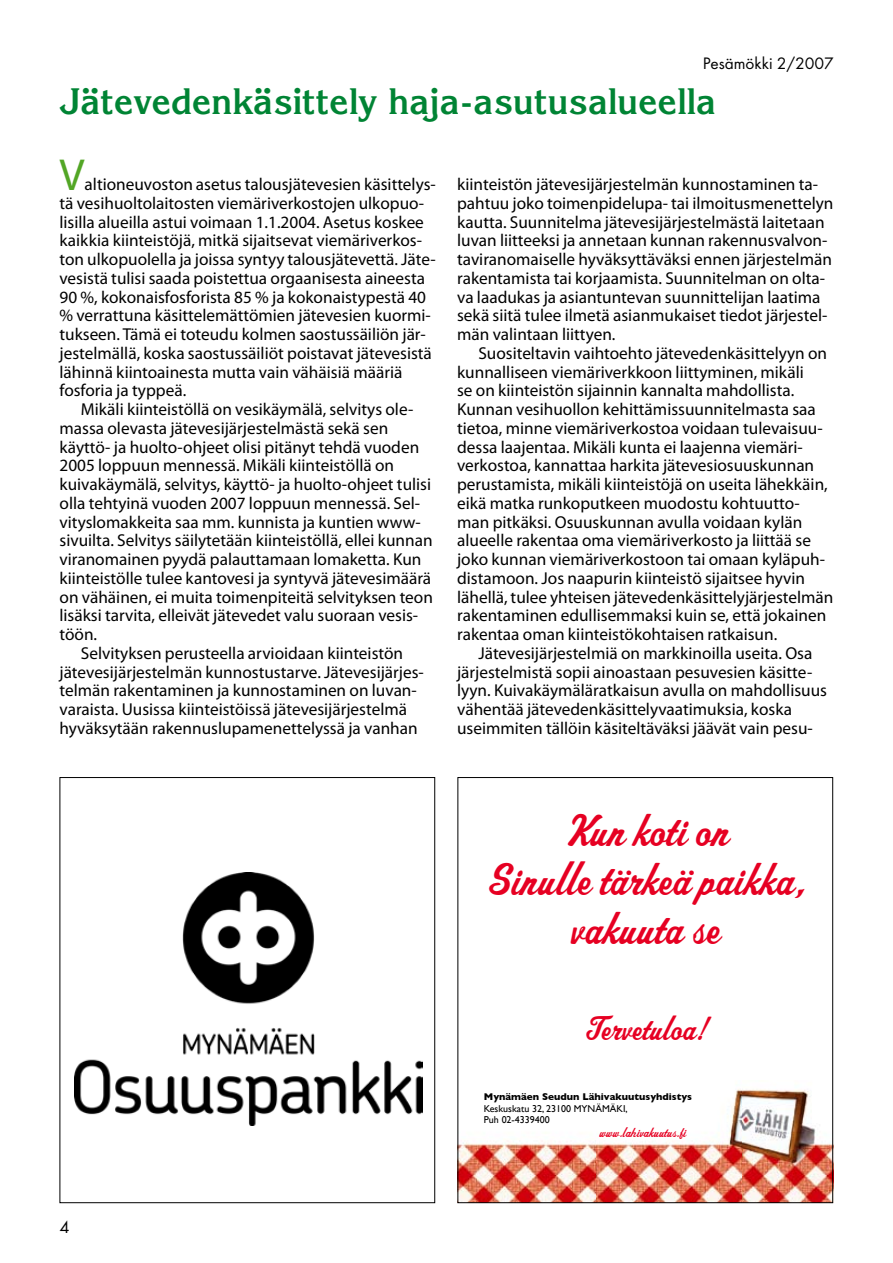
<style>
.page{position:relative;width:893px;height:1263px;background:#fff}
.page>*{position:absolute;margin:0;border:0;box-sizing:border-box;transform-origin:0 0}
.t1{font:49.05px/49.1px "OP Sport";color:#e60022;text-align:center}
.t2{font:45px "Myriad Pro";color:#52a625}
.t3{font:700 36px "Korinna";color:#008434}
.t4{font:35.7px "OP Sport";color:#e60022}
.t5{font:17.25px/18.8px "Myriad Pro";color:#000}
.t6{font:17.25px "Futura T";color:#000}
.t7{font:14.25px "OP Sport";color:#e60022}
.t8{font:10.05px/11.4px "Gill Sans";color:#000}
.t9{font:700 10.05px "Gill Sans";color:#000}
</style>
<div class="page">
<img style="left:459px;top:1089px;width:372px;height:112px">
<img style="left:74px;top:873px;width:348px;height:252px">
<p class="t6" style="left:703px;top:53px;width:132px">Pesämökki 2/2007</p>
<h3 class="t3" style="left:60px;top:79px;width:658px">Jätevedenkäsittely haja-asutusalueella</h3>
<h2 class="t2" style="left:60px;top:147px;width:27px">V</h2>
<p class="t5" style="left:60px;top:175px;width:378px;text-indent:25px">altioneuvoston asetus talousjätevesien käsittelys&shy;tä vesihuoltolaitosten viemäriverkostojen ulkopuo&shy;lisilla alueilla astui voimaan 1.1.2004. Asetus koskee kaikkia kiinteistöjä, mitkä sijaitsevat viemäriverkos&shy;ton ulkopuolella ja joissa syntyy talousjätevettä. Jäte&shy;vesistä tulisi saada poistettua orgaanisesta aineesta 90 %, kokonaisfosforista 85 % ja kokonaistypestä 40 % verrattuna käsittelemättömien jätevesien kuormi&shy;tukseen. Tämä ei toteudu kolmen saostussäiliön jär&shy;jestelmällä, koska saostussäiliöt poistavat jätevesistä lähinnä kiintoainesta mutta vain vähäisiä määriä fosforia ja typpeä.</p>
<p class="t5" style="left:81px;top:400px;width:334px">Mikäli kiinteistöllä on vesikäymälä, selvitys ole-</p>
<p class="t5" style="left:60px;top:418px;width:330px">massa olevasta jätevesijärjestelmästä sekä sen</p>
<p class="t5" style="left:60px;top:437px;width:361px">käyttö- ja huolto-ohjeet olisi pitänyt tehdä vuoden</p>
<p class="t5" style="left:60px;top:456px;width:336px">2005 loppuun mennessä. Mikäli kiinteistöllä on</p>
<p class="t5" style="left:60px;top:475px;width:373px">kuivakäymälä, selvitys, käyttö- ja huolto-ohjeet tulisi</p>
<p class="t5" style="left:60px;top:493px;width:362px">olla tehtyinä vuoden 2007 loppuun mennessä. Sel-</p>
<p class="t5" style="left:60px;top:512px;width:363px">vityslomakkeita saa mm. kunnista ja kuntien www-</p>
<p class="t5" style="left:60px;top:531px;width:375px">sivuilta. Selvitys säilytetään kiinteistöllä, ellei kunnan</p>
<p class="t5" style="left:60px;top:550px;width:363px">viranomainen pyydä palauttamaan lomaketta. Kun</p>
<p class="t5" style="left:60px;top:568px;width:373px">kiinteistölle tulee kantovesi ja syntyvä jätevesimäärä</p>
<p class="t5" style="left:60px;top:587px;width:375px">on vähäinen, ei muita toimenpiteitä selvityksen teon</p>
<p class="t5" style="left:60px;top:606px;width:360px">lisäksi tarvita, elleivät jätevedet valu suoraan vesis-</p>
<p class="t5" style="left:60px;top:625px;width:39px">töön.</p>
<p class="t5" style="left:81px;top:643px;width:324px">Selvityksen perusteella arvioidaan kiinteistön</p>
<p class="t5" style="left:60px;top:662px;width:366px">jätevesijärjestelmän kunnostustarve. Jätevesijärjes-</p>
<p class="t5" style="left:60px;top:681px;width:359px">telmän rakentaminen ja kunnostaminen on luvan-</p>
<p class="t5" style="left:60px;top:700px;width:349px">varaista. Uusissa kiinteistöissä jätevesijärjestelmä</p>
<p class="t5" style="left:60px;top:718px;width:360px">hyväksytään rakennuslupamenettelyssä ja vanhan</p>
<p class="t5" style="left:457px;top:175px;width:378px">kiinteistön jätevesijärjestelmän kunnostaminen ta&shy;pahtuu joko toimenpidelupa- tai ilmoitusmenettelyn kautta. Suunnitelma jätevesijärjestelmästä laitetaan luvan liitteeksi ja annetaan kunnan rakennusvalvon&shy;taviranomaiselle hyväksyttäväksi ennen järjestelmän rakentamista tai korjaamista. Suunnitelman on olta&shy;va laadukas ja asiantuntevan suunnittelijan laatima sekä siitä tulee ilmetä asianmukaiset tiedot järjestel&shy;män valintaan liittyen.</p>
<p class="t5" style="left:457px;top:343px;width:378px;text-indent:21px">Suositeltavin vaihtoehto jätevedenkäsittelyyn on kunnalliseen viemäriverkkoon liittyminen, mikäli<br>se on kiinteistön sijainnin kannalta mahdollista.<br>Kunnan vesihuollon kehittämissuunnitelmasta saa tietoa, minne viemäriverkostoa voidaan tulevaisuu&shy;dessa laajentaa. Mikäli kunta ei laajenna viemäri&shy;verkostoa, kannattaa harkita jätevesiosuuskunnan perustamista, mikäli kiinteistöjä on useita lähekkäin, eikä matka runkoputkeen muodostu kohtuutto&shy;man pitkäksi. Osuuskunnan avulla voidaan kylän alueelle rakentaa oma viemäriverkosto ja liittää se joko kunnan viemäriverkostoon tai omaan kyläpuh&shy;distamoon. Jos naapurin kiinteistö sijaitsee hyvin lähellä, tulee yhteisen jätevedenkäsittelyjärjestelmän rakentaminen edullisemmaksi kuin se, että jokainen rakentaa oman kiinteistökohtaisen ratkaisun.</p>
<p class="t5" style="left:457px;top:643px;width:371px;text-indent:21px">Jätevesijärjestelmiä on markkinoilla useita. Osa järjestelmistä sopii ainoastaan pesuvesien käsitte&shy;lyyn. Kuivakäymäläratkaisun avulla on mahdollisuus vähentää jätevedenkäsittelyvaatimuksia, koska useimmiten tällöin käsiteltäväksi jäävät vain pesu-</p>
<h1 class="t1" style="left:484px;top:810px;width:324px">Kun koti on<br>Sinulle tärkeä paikka, vakuuta se</h1>
<h3 class="t4" style="left:585px;top:1009px;width:122px">Tervetuloa!</h3>
<p class="t9" style="left:484px;top:1091px;width:210px">Mynämäen Seudun Lähivakuutusyhdistys</p>
<p class="t8" style="left:484px;top:1102px;width:145px">Keskuskatu 32, 23100 MYNÄMÄKI,<br>Puh 02-4339400</p>
<p class="t7" style="left:599px;top:1125px;width:88px">www.lahivakuutus.fi</p>
</div>
